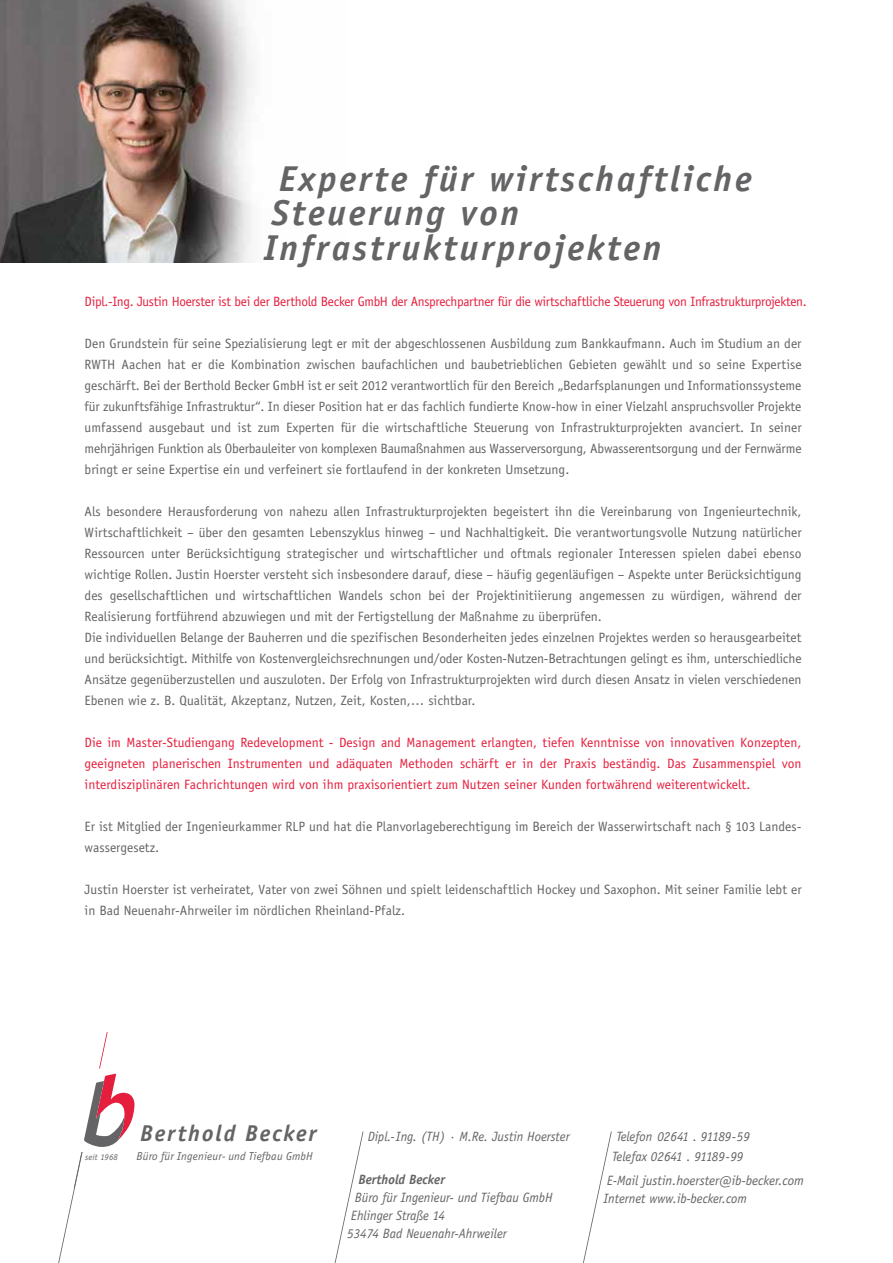
<style>
.page{position:relative;width:893px;height:1263px;background:#fff}
.page>*{position:absolute;margin:0;border:0;box-sizing:border-box;transform-origin:0 0}
.t1{font:italic 700 36px/34.5px "Officina Sans";letter-spacing:.075em;color:#646466}
.t2{font:italic 700 23.55px "Officina San Itc T";letter-spacing:.08em;color:#646466}
.t3{font:13.5px/21px "Officina Sans";color:#646466}
.t4{font:13.5px/21px "Officina Sans";letter-spacing:-.025em;color:#e51e3d;text-align:justify}
.t5{font:italic 13.5px/18px "Officina Sans";color:#646466}
.t6{font:italic 700 13.5px "Officina Sans";color:#646466}
.t7{font:italic 11.85px "Officina San Itc T";letter-spacing:.015em;color:#646466}
.t8{font:italic 8.7px "Officina Sans";color:#646466}
</style>
<div class="page">
<img style="left:0;top:0;width:253px;height:262px">
<svg style="left:99px;top:1032px;width:9px;height:36px"></svg>
<svg style="left:58px;top:1074px;width:77px;height:189px"></svg>
<svg style="left:334px;top:1131px;width:29px;height:132px"></svg>
<svg style="left:583px;top:1131px;width:29px;height:132px"></svg>
<h1 class="t1" style="left:264px;top:165px;width:489px;text-indent:15px">Experte für wirtschaftliche<br>Steuerung von<br>Infrastrukturprojekten</h1>
<p class="t4" style="left:85px;top:292px;width:723px">Dipl.-Ing. Justin Hoerster ist bei der Berthold Becker GmbH der Ansprechpartner für die wirtschaftliche Steuerung von Infrastrukturprojekten.</p>
<p class="t3" style="left:85px;top:334px;width:718px;text-align:justify">Den Grundstein für seine Spezialisierung legt er mit der abgeschlossenen Ausbildung zum Bankkaufmann. Auch im Studium an der RWTH Aachen hat er die Kombination zwischen baufachlichen und baubetrieblichen Gebieten gewählt und so seine Expertise geschärft. Bei der Berthold Becker GmbH ist er seit 2012 verantwortlich für den Bereich „Bedarfsplanungen und Informationssysteme für zukunftsfähige Infrastruktur“. In dieser Position hat er das fachlich fundierte Know-how in einer Vielzahl anspruchsvoller Projekte umfassend ausgebaut und ist zum Experten für die wirtschaftliche Steuerung von Infrastrukturprojekten avanciert. In seiner mehrjährigen Funktion als Oberbauleiter von komplexen Baumaßnahmen aus Wasserversorgung, Abwasserentsorgung und der Fernwärme bringt er seine Expertise ein und verfeinert sie fortlaufend in der konkreten Umsetzung.</p>
<p class="t3" style="left:85px;top:502px;width:718px">Als besondere Herausforderung von nahezu allen Infrastrukturprojekten begeistert ihn die Vereinbarung von Ingenieurtechnik, Wirtschaftlichkeit – über den gesamten Lebenszyklus hinweg – und Nachhaltigkeit. Die verantwortungsvolle Nutzung natürlicher Ressourcen unter Berücksichtigung strategischer und wirtschaftlicher und oftmals regionaler Interessen spielen dabei ebenso wichtige Rollen. Justin Hoerster versteht sich insbesondere darauf, diese – häufig gegenläufigen – Aspekte unter Berücksichtigung des gesellschaftlichen und wirtschaftlichen Wandels schon bei der Projektinitiierung angemessen zu würdigen, während der Realisierung fortführend abzuwiegen und mit der Fertigstellung der Maßnahme zu überprüfen.<br>Die individuellen Belange der Bauherren und die spezifischen Besonderheiten jedes einzelnen Projektes werden so herausgearbeitet und berücksichtigt. Mithilfe von Kostenvergleichsrechnungen und/oder Kosten-Nutzen-Betrachtungen gelingt es ihm, unterschiedliche Ansätze gegenüberzustellen und auszuloten. Der Erfolg von Infrastrukturprojekten wird durch diesen Ansatz in vielen verschiedenen Ebenen wie z. B. Qualität, Akzeptanz, Nutzen, Zeit, Kosten,… sichtbar.</p>
<p class="t4" style="left:85px;top:733px;width:718px">Die im Master-Studiengang Redevelopment - Design and Management erlangten, tiefen Kenntnisse von innovativen Konzepten, geeigneten planerischen Instrumenten und adäquaten Methoden schärft er in der Praxis beständig. Das Zusammenspiel von interdisziplinären Fachrichtungen wird von ihm praxisorientiert zum Nutzen seiner Kunden fortwährend weiterentwickelt.</p>
<p class="t3" style="left:85px;top:817px;width:718px">Er ist Mitglied der Ingenieurkammer RLP und hat die Planvorlageberechtigung im Bereich der Wasserwirtschaft nach § 103 Landes&shy;wassergesetz.</p>
<p class="t3" style="left:85px;top:880px;width:718px">Justin Hoerster ist verheiratet, Vater von zwei Söhnen und spielt leidenschaftlich Hockey und Saxophon. Mit seiner Familie lebt er in Bad Neuenahr-Ahrweiler im nördlichen Rheinland-Pfalz.</p>
<p class="t8" style="left:85px;top:1153px;width:34px">seit 1968</p>
<h2 class="t2" style="left:140px;top:1119px;width:178px">Berthold Becker</h2>
<p class="t7" style="left:136px;top:1151px;width:178px">Büro für Ingenieur- und Tiefbau GmbH</p>
<p class="t5" style="left:368px;top:1128px;width:203px">Dipl.-Ing. (TH) · M.Re. Justin Hoerster</p>
<p class="t6" style="left:359px;top:1174px;width:88px">Berthold Becker</p>
<p class="t5" style="left:347px;top:1190px;width:207px;text-indent:8px">Büro für Ingenieur- und Tiefbau GmbH<br>Ehlinger Straße 14<br>53474 Bad Neuenahr-Ahrweiler</p>
<p class="t5" style="left:612px;top:1128px;width:139px;line-height:19.5px;text-align:center">Telefon 02641 . 91189-59<br>Telefax 02641 . 91189-99</p>
<p class="t5" style="left:603px;top:1172px;width:202px">E-Mail justin.hoerster@ib-becker.com<br>Internet www.ib-becker.com</p>
</div>
